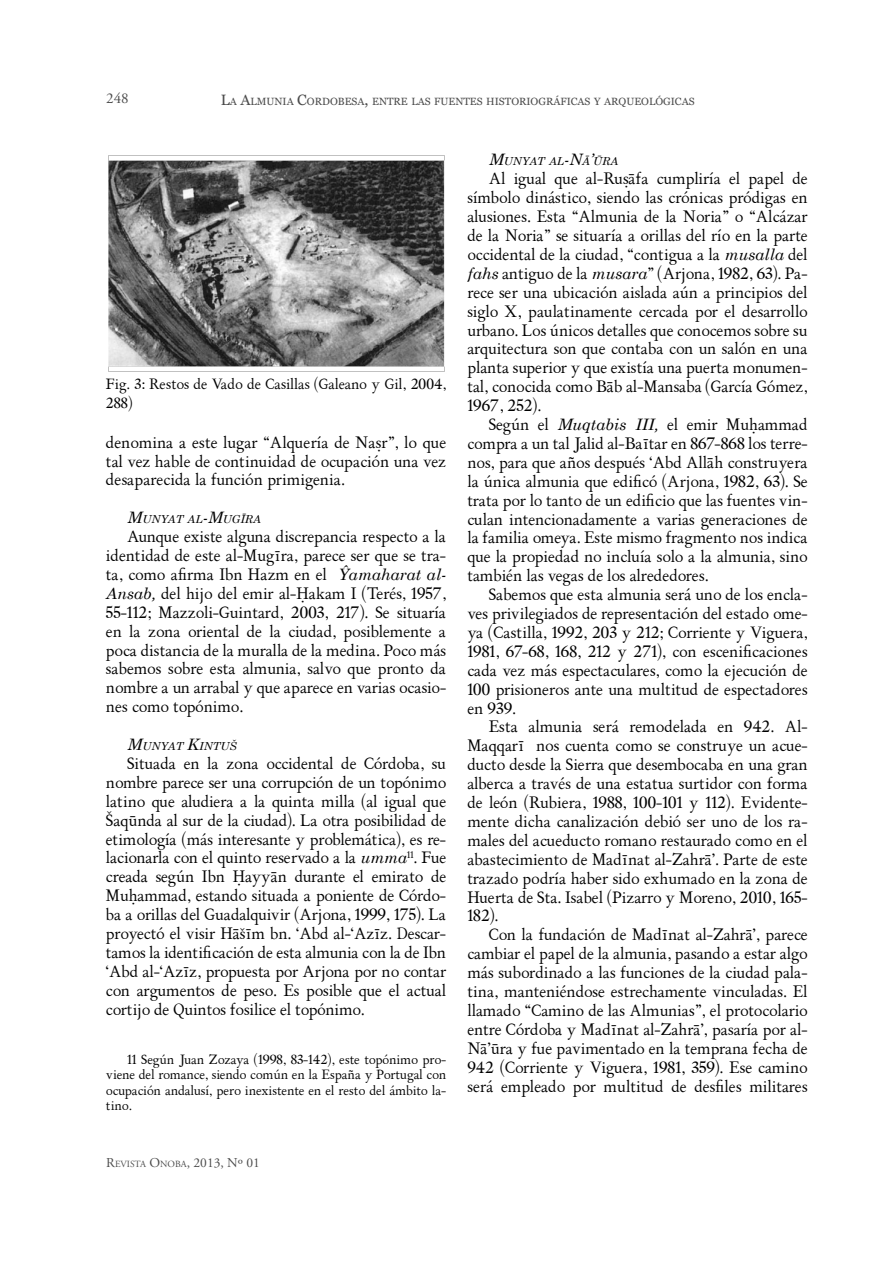
<style>
.page{position:relative;width:893px;height:1263px;background:#fff}
.page>*{position:absolute;margin:0;border:0;box-sizing:border-box;transform-origin:0 0}
.t1{font:15.75px/18.9px "ALPHABETUM Unicode";color:#000;text-align:justify}
.t2{font:15px "Adobe Garamond";color:#4b4b4b}
.t3{font:14.25px/18.9px "ALPHABETUM Unicode";color:#000}
.t4{font:12.75px/15.3px "ALPHABETUM Unicode";color:#000;text-align:justify}
.t5{font:italic 10.95px "ALPHABETUM Unicode";color:#000}
.t6{font:10.5px "Georgia";color:#4b4b4b}
.t7{font:9.45px "Adobe Garamond";color:#4b4b4b}
.s1{font-size:15px}
.s2{font-size:15.75px}
.s3{font-style:italic}
.s4{font-size:13.5px}
</style>
<div class="page">
<img style="left:108px;top:155px;width:337px;height:217px">
<p class="t2" style="left:106px;top:91px;width:24px">248</p>
<p class="t6" style="left:221px;top:94px;width:475px"><span class="s1">L</span>A <span class="s1">A</span>LMUNIA <span class="s1">C</span>ORDOBESA<span class="s1">,</span> ENTRE LAS FUENTES HISTORIOGRÁFICAS Y ARQUEOLÓGICAS</p>
<p class="t3" style="left:106px;top:375px;width:342px">Fig. 3: Restos de Vado de Casillas (Galeano y Gil, 2004,<br>288)</p>
<p class="t1" style="left:106px;top:433px;width:342px">denomina a este lugar “Alquería de Naṣr”, lo que tal vez hable de continuidad de ocupación una vez desaparecida la función primigenia.</p>
<p class="t5" style="left:128px;top:511px;width:135px"><span class="s2">M</span>UNYAT AL<span class="s2">-M</span>UGĪRA</p>
<p class="t1" style="left:106px;top:527px;width:342px;text-indent:21px">Aunque existe alguna discrepancia respecto a la identidad de este al-Mugīra, parece ser que se tra&shy;ta, como afirma Ibn Hazm en el <span class="s3">Ŷamaharat al-Ansab,</span> del hijo del emir al-Ḥakam I (Terés, 1957, 55-112; Mazzoli-Guintard, 2003, 217). Se situaría en la zona oriental de la ciudad, posiblemente a poca distancia de la muralla de la medina. Poco más sabemos sobre esta almunia, salvo que pronto da nombre a un arrabal y que aparece en varias ocasio&shy;nes como topónimo.</p>
<p class="t5" style="left:128px;top:738px;width:111px"><span class="s2">M</span>UNYAT <span class="s2">K</span>INTUŠ</p>
<p class="t1" style="left:106px;top:754px;width:342px;text-indent:21px">Situada en la zona occidental de Córdoba, su nombre parece ser una corrupción de un topónimo latino que aludiera a la quinta milla (al igual que Šaqūnda al sur de la ciudad). La otra posibilidad de etimología (más interesante y problemática), es re&shy;lacionarla con el quinto reservado a la <span class="s3">umma</span><sup>11</sup>. Fue creada según Ibn Ḥayyān durante el emirato de Muḥammad, estando situada a poniente de Córdo&shy;ba a orillas del Guadalquivir (Arjona, 1999, 175). La proyectó el visir Hāšīm bn. ‘Abd al-‘Azīz. Descar&shy;tamos la identificación de esta almunia con la de Ibn ‘Abd al-‘Azīz, propuesta por Arjona por no contar con argumentos de peso. Es posible que el actual cortijo de Quintos fosilice el topónimo.</p>
<p class="t4" style="left:106px;top:1052px;width:342px;text-indent:21px">11 Según Juan Zozaya (1998, 83-142), este topónimo pro&shy;viene del romance, siendo común en la España y Portugal con ocupación andalusí, pero inexistente en el resto del ámbito la&shy;tino.</p>
<p class="t7" style="left:106px;top:1158px;width:155px"><span class="s4">R</span>EVISTA <span class="s4">O</span>NOBA<span class="s4">, 2013, Nº 01</span></p>
<p class="t5" style="left:489px;top:153px;width:131px"><span class="s2">M</span>UNYAT AL<span class="s2">-N</span>Ā<span class="s2">’</span>ŪRA</p>
<p class="t1" style="left:468px;top:170px;width:342px;text-indent:21px">Al igual que al-Ruṣāfa cumpliría el papel de símbolo dinástico, siendo las crónicas pródigas en alusiones. Esta “Almunia de la Noria” o “Alcázar de la Noria” se situaría a orillas del río en la parte occidental de la ciudad, “contigua a la <span class="s3">musalla</span> del <span class="s3">fahs</span> antiguo de la <span class="s3">musara</span>” (Arjona, 1982, 63). Pa&shy;rece ser una ubicación aislada aún a principios del siglo X, paulatinamente cercada por el desarrollo urbano. Los únicos detalles que conocemos sobre su arquitectura son que contaba con un salón en una planta superior y que existía una puerta monumen&shy;tal, conocida como Bāb al-Mansaba (García Gómez, 1967, 252).</p>
<p class="t1" style="left:468px;top:415px;width:342px;text-indent:21px">Según el <span class="s3">Muqtabis III,</span> el emir Muḥammad compra a un tal Jalid al-Baītar en 867-868 los terre&shy;nos, para que años después ‘Abd Allāh construyera la única almunia que edificó (Arjona, 1982, 63). Se trata por lo tanto de un edificio que las fuentes vin&shy;culan intencionadamente a varias generaciones de la familia omeya. Este mismo fragmento nos indica que la propiedad no incluía solo a la almunia, sino también las vegas de los alrededores.</p>
<p class="t1" style="left:468px;top:585px;width:342px;text-indent:21px">Sabemos que esta almunia será uno de los encla&shy;ves privilegiados de representación del estado ome&shy;ya (Castilla, 1992, 203 y 212; Corriente y Viguera, 1981, 67-68, 168, 212 y 271), con escenificaciones cada vez más espectaculares, como la ejecución de 100 prisioneros ante una multitud de espectadores en 939.</p>
<p class="t1" style="left:468px;top:718px;width:342px;text-indent:21px">Esta almunia será remodelada en 942. Al-Maqqarī nos cuenta como se construye un acue&shy;ducto desde la Sierra que desembocaba en una gran alberca a través de una estatua surtidor con forma de león (Rubiera, 1988, 100-101 y 112). Evidente&shy;mente dicha canalización debió ser uno de los ra&shy;males del acueducto romano restaurado como en el abastecimiento de Madīnat al-Zahrā’. Parte de este trazado podría haber sido exhumado en la zona de Huerta de Sta. Isabel (Pizarro y Moreno, 2010, 165- 182).</p>
<p class="t1" style="left:468px;top:926px;width:342px;text-indent:21px">Con la fundación de Madīnat al-Zahrā’, parece cambiar el papel de la almunia, pasando a estar algo más subordinado a las funciones de la ciudad pala&shy;tina, manteniéndose estrechamente vinculadas. El llamado “Camino de las Almunias”, el protocolario entre Córdoba y Madīnat al-Zahrā’, pasaría por al-Nā’ūra y fue pavimentado en la temprana fecha de 942 (Corriente y Viguera, 1981, 359). Ese camino será empleado por multitud de desfiles militares</p>
</div>
